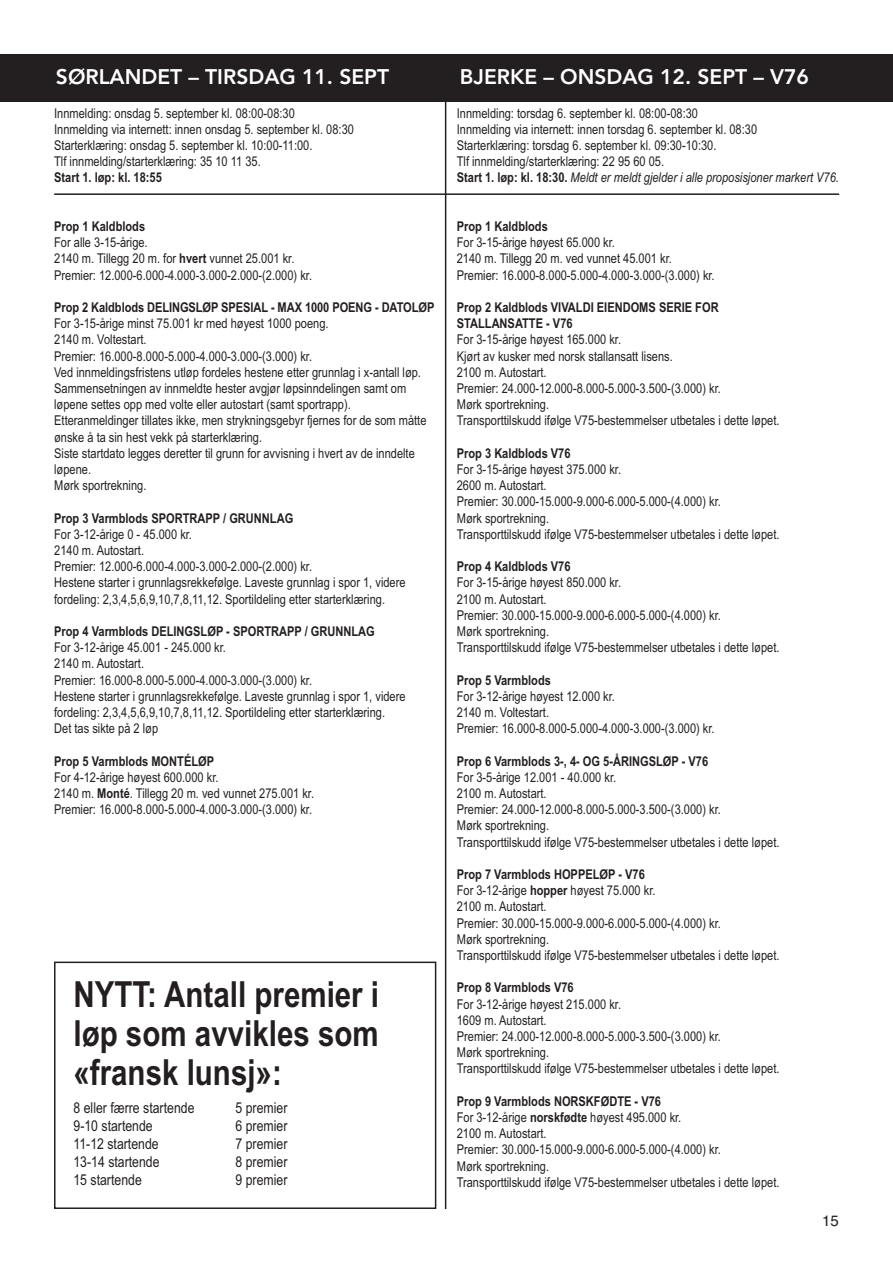
<style>
.page{position:relative;width:893px;height:1263px;background:#fff}
.page>*{position:absolute;margin:0;border:0;box-sizing:border-box;transform-origin:0 0}
.t1{font:700 36px/39px "Arial Narrow";color:#231f20;text-align:justify}
.t2{font:800 21px "Avenir";color:#fff}
.t3{font:15px "Arial Narrow";color:#231f20}
.t4{font:15px "Helvetica";color:#231f20}
.t5{font:13.5px/16.2px "Arial Narrow";color:#231f20}
.t6{font:700 13.5px/16.2px "Arial Narrow";color:#231f20}
.s1{font-weight:700}
.s2{font-style:italic}
</style>
<div class="page">
<div style="left:0;top:54px;width:893px;height:47px;background:#231f20"></div>
<hr style="left:445px;top:54px;width:1px;height:1155px;background:#231f20">
<hr style="left:54px;top:193px;width:785px;height:2px;background:#231f20">
<div style="left:0;top:54px;width:27px;height:48px;background:#231f20"></div>
<div style="left:54px;top:961px;width:382px;height:248px;border:2px solid #231f20"></div>
<h2 class="t2" style="left:56px;top:60px;width:335px">SØRLANDET – TIRSDAG 11. SEPT</h2>
<h2 class="t2" style="left:460px;top:60px;width:351px">BJERKE – ONSDAG 12. SEPT – V76</h2>
<p class="t5" style="left:54px;top:105px;width:301px">Innmelding: onsdag 5. september kl. 08:00-08:30<br>Innmelding via internett: innen onsdag 5. september kl. 08:30<br>Starterklæring: onsdag 5. september kl. 10:00-11:00.<br>Tlf innmelding/starterklæring: 35 10 11 35.</p>
<p class="t6" style="left:54px;top:170px;width:109px">Start 1. løp: kl. 18:55</p>
<p class="t6" style="left:54px;top:218px;width:93px">Prop 1 Kaldblods</p>
<p class="t5" style="left:54px;top:234px;width:259px">For alle 3-15-årige.<br>2140 m. Tillegg 20 m. for <span class="s1">hvert</span> vunnet 25.001 kr.<br>Premier: 12.000-6.000-4.000-3.000-2.000-(2.000) kr.</p>
<p class="t6" style="left:54px;top:299px;width:382px">Prop 2 Kaldblods DELINGSLØP SPESIAL - MAX 1000 POENG - DATOLØP</p>
<p class="t5" style="left:54px;top:315px;width:374px">For 3-15-årige minst 75.001 kr med høyest 1000 poeng.<br>2140 m. Voltestart.<br>Premier: 16.000-8.000-5.000-4.000-3.000-(3.000) kr.<br>Ved innmeldingsfristens utløp fordeles hestene etter grunnlag i x-antall løp.<br>Sammensetningen av innmeldte hester avgjør løpsinndelingen samt om løpene settes opp med volte eller autostart (samt sportrapp).<br>Etteranmeldinger tillates ikke, men strykningsgebyr fjernes for de som måtte ønske å ta sin hest vekk på starterklæring.<br>Siste startdato legges deretter til grunn for avvisning i hvert av de inndelte løpene.<br>Mørk sportrekning.</p>
<p class="t6" style="left:54px;top:510px;width:241px">Prop 3 Varmblods SPORTRAPP / GRUNNLAG</p>
<p class="t5" style="left:54px;top:526px;width:353px">For 3-12-årige 0 - 45.000 kr.<br>2140 m. Autostart.<br>Premier: 12.000-6.000-4.000-3.000-2.000-(2.000) kr.<br>Hestene starter i grunnlagsrekkefølge. Laveste grunnlag i spor 1, videre fordeling: 2,3,4,5,6,9,10,7,8,11,12. Sportildeling etter starterklæring.</p>
<p class="t6" style="left:54px;top:623px;width:322px">Prop 4 Varmblods DELINGSLØP - SPORTRAPP / GRUNNLAG</p>
<p class="t5" style="left:54px;top:639px;width:353px">For 3-12-årige 45.001 - 245.000 kr.<br>2140 m. Autostart.<br>Premier: 16.000-8.000-5.000-4.000-3.000-(3.000) kr.<br>Hestene starter i grunnlagsrekkefølge. Laveste grunnlag i spor 1, videre fordeling: 2,3,4,5,6,9,10,7,8,11,12. Sportildeling etter starterklæring.<br>Det tas sikte på 2 løp</p>
<p class="t6" style="left:54px;top:753px;width:161px">Prop 5 Varmblods MONTÉLØP</p>
<p class="t5" style="left:54px;top:769px;width:261px">For 4-12-årige høyest 600.000 kr.<br>2140 m. <span class="s1">Monté</span>. Tillegg 20 m. ved vunnet 275.001 kr.<br>Premier: 16.000-8.000-5.000-4.000-3.000-(3.000) kr.</p>
<h1 class="t1" style="left:73px;top:975px;width:307px">NYTT: Antall premier i løp som avvikles som «fransk lunsj»:</h1>
<p class="t3" style="left:73px;top:1099px;width:123px">8 eller færre startende</p>
<p class="t3" style="left:235px;top:1099px;width:53px">5 premier</p>
<p class="t3" style="left:73px;top:1117px;width:81px">9-10 startende</p>
<p class="t3" style="left:235px;top:1117px;width:53px">6 premier</p>
<p class="t3" style="left:73px;top:1135px;width:87px">11-12 startende</p>
<p class="t3" style="left:235px;top:1135px;width:53px">7 premier</p>
<p class="t3" style="left:73px;top:1153px;width:88px">13-14 startende</p>
<p class="t3" style="left:235px;top:1153px;width:53px">8 premier</p>
<p class="t3" style="left:73px;top:1171px;width:70px">15 startende</p>
<p class="t3" style="left:235px;top:1171px;width:53px">9 premier</p>
<p class="t5" style="left:457px;top:105px;width:384px">Innmelding: torsdag 6. september kl. 08:00-08:30<br>Innmelding via internett: innen torsdag 6. september kl. 08:30<br>Starterklæring: torsdag 6. september kl. 09:30-10:30.<br>Tlf innmelding/starterklæring: 22 95 60 05.<br><span class="s1">Start 1. løp: kl. 18:30.</span> <span class="s2">Meldt er meldt gjelder i alle proposisjoner markert V76.</span></p>
<p class="t6" style="left:457px;top:218px;width:93px">Prop 1 Kaldblods</p>
<p class="t5" style="left:457px;top:234px;width:259px">For 3-15-årige høyest 65.000 kr.<br>2140 m. Tillegg 20 m. ved vunnet 45.001 kr.<br>Premier: 16.000-8.000-5.000-4.000-3.000-(3.000) kr.</p>
<p class="t6" style="left:457px;top:299px;width:263px">Prop 2 Kaldblods VIVALDI EIENDOMS SERIE FOR<br>STALLANSATTE - V76</p>
<p class="t5" style="left:457px;top:332px;width:324px">For 3-15-årige høyest 165.000 kr.<br>Kjørt av kusker med norsk stallansatt lisens.<br>2100 m. Autostart.<br>Premier: 24.000-12.000-8.000-5.000-3.500-(3.000) kr.<br>Mørk sportrekning.<br>Transporttilskudd ifølge V75-bestemmelser utbetales i dette løpet.</p>
<p class="t6" style="left:457px;top:445px;width:115px">Prop 3 Kaldblods V76</p>
<p class="t5" style="left:457px;top:461px;width:324px">For 3-15-årige høyest 375.000 kr.<br>2600 m. Autostart.<br>Premier: 30.000-15.000-9.000-6.000-5.000-(4.000) kr.<br>Mørk sportrekning.<br>Transporttilskudd ifølge V75-bestemmelser utbetales i dette løpet.</p>
<p class="t6" style="left:457px;top:558px;width:115px">Prop 4 Kaldblods V76</p>
<p class="t5" style="left:457px;top:575px;width:324px">For 3-15-årige høyest 850.000 kr.<br>2100 m. Autostart.<br>Premier: 30.000-15.000-9.000-6.000-5.000-(4.000) kr.<br>Mørk sportrekning.<br>Transporttilskudd ifølge V75-bestemmelser utbetales i dette løpet.</p>
<p class="t6" style="left:457px;top:672px;width:96px">Prop 5 Varmblods</p>
<p class="t5" style="left:457px;top:688px;width:259px">For 3-12-årige høyest 12.000 kr.<br>2140 m. Voltestart.<br>Premier: 16.000-8.000-5.000-4.000-3.000-(3.000) kr.</p>
<p class="t6" style="left:457px;top:753px;width:253px">Prop 6 Varmblods 3-, 4- OG 5-ÅRINGSLØP - V76</p>
<p class="t5" style="left:457px;top:769px;width:324px">For 3-5-årige 12.001 - 40.000 kr.<br>2100 m. Autostart.<br>Premier: 24.000-12.000-8.000-5.000-3.500-(3.000) kr.<br>Mørk sportrekning.<br>Transporttilskudd ifølge V75-bestemmelser utbetales i dette løpet.</p>
<p class="t5" style="left:457px;top:866px;width:324px"><span class="s1">Prop 7 Varmblods HOPPELØP - V76<br></span>For 3-12-årige <span class="s1">hopper</span> høyest 75.000 kr.<br>2100 m. Autostart.<br>Premier: 30.000-15.000-9.000-6.000-5.000-(4.000) kr.<br>Mørk sportrekning.<br>Transporttilskudd ifølge V75-bestemmelser utbetales i dette løpet.</p>
<p class="t6" style="left:457px;top:980px;width:118px">Prop 8 Varmblods V76</p>
<p class="t5" style="left:457px;top:996px;width:324px">For 3-12-årige høyest 215.000 kr.<br>1609 m. Autostart.<br>Premier: 24.000-12.000-8.000-5.000-3.500-(3.000) kr.<br>Mørk sportrekning.<br>Transporttilskudd ifølge V75-bestemmelser utbetales i dette løpet.</p>
<p class="t5" style="left:457px;top:1093px;width:324px"><span class="s1">Prop 9 Varmblods NORSKFØDTE - V76<br></span>For 3-12-årige <span class="s1">norskfødte</span> høyest 495.000 kr.<br>2100 m. Autostart.<br>Premier: 30.000-15.000-9.000-6.000-5.000-(4.000) kr.<br>Mørk sportrekning.<br>Transporttilskudd ifølge V75-bestemmelser utbetales i dette løpet.</p>
<p class="t4" style="left:822px;top:1212px;width:18px">15</p>
</div>
